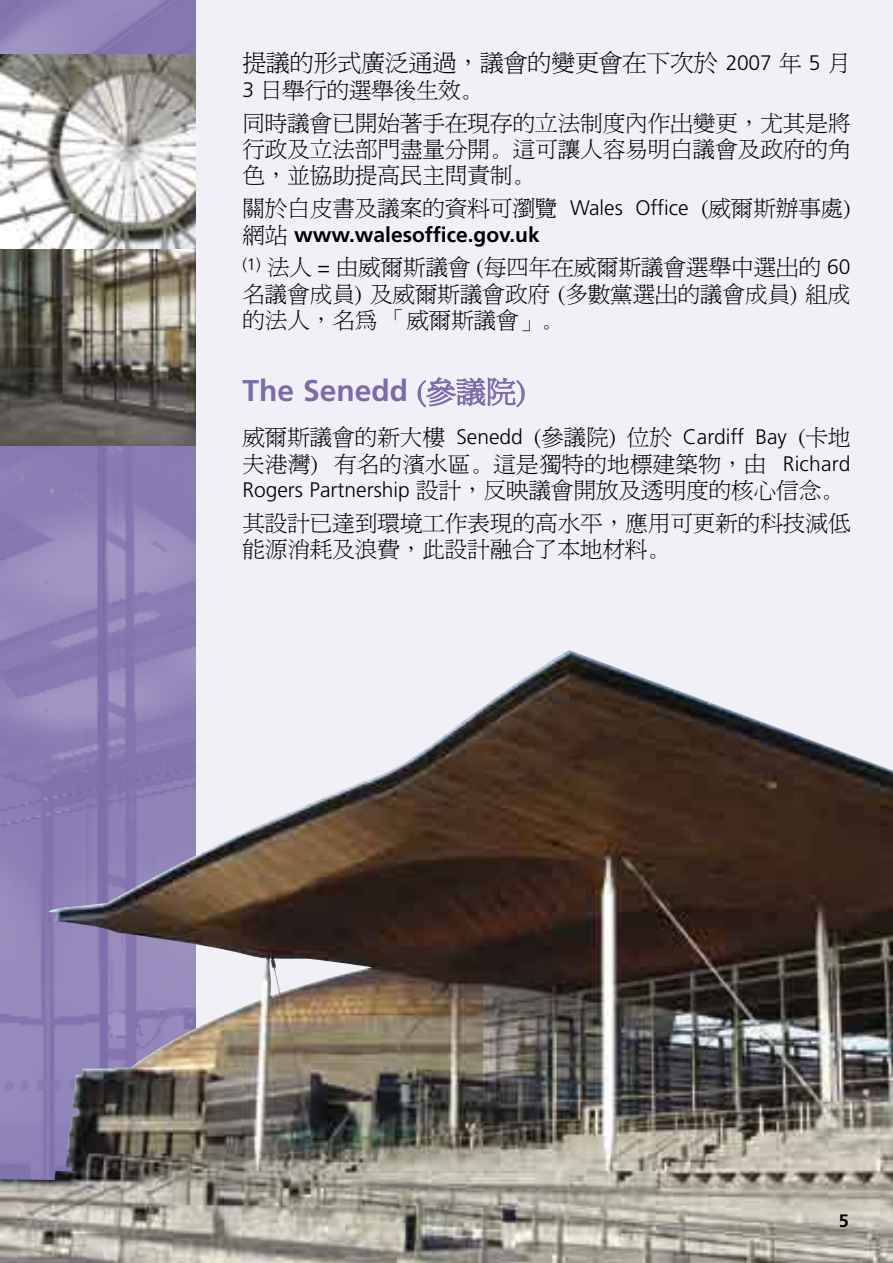
<style>
.page{position:relative;width:893px;height:1263px;background:#f2f0f7}
.page>*{position:absolute;margin:0;border:0;box-sizing:border-box;transform-origin:0 0}
.t1{font:700 30px "Frutiger";color:#7b6ba9}
.t2{font:24px "P Ming Li U";letter-spacing:-.01em;color:#000}
.t3{font:22.5px/26.4px "P Ming Li U";color:#000}
.t4{font:700 21px "Frutiger";color:#000}
.s1{font-family:"Frutiger";font-weight:300;font-size:21px}
.s2{font-size:22.5px}
.s3{font-family:"P Ming Li U";font-weight:400;font-size:22.5px}
.s4{font-size:21px}
.s5{font-family:"P Ming Li U";font-weight:400}
</style>
<div class="page">
<img style="left:0;top:0;width:196px;height:650px">
<img style="left:0;top:54px;width:196px;height:196px">
<img style="left:0;top:250px;width:196px;height:195px">
<img style="left:0;top:650px;width:893px;height:613px">
<svg style="left:418px;top:377px;width:107px;height:31px"></svg>
<svg style="left:840px;top:1215px;width:8px;height:13px"></svg>
<p class="t2" style="left:242px;top:51px;width:610px">提議的形式廣泛通過，議會的變更會在下次於 <span class="s1">2007</span> <span class="s2">年</span> <span class="s1">5</span> <span class="s2">月</span></p>
<p class="t3" style="left:242px;top:74px;width:610px;line-height:32.8px"><span class="s1">3</span> 日舉行的選舉後生效。<br>同時議會已開始著手在現存的立法制度內作出變更，尤其是將</p>
<p class="t3" style="left:242px;top:136px;width:610px">行政及立法部門盡量分開。這可讓人容易明白議會及政府的角色，並協助提高民主問責制。</p>
<p class="t3" style="left:242px;top:195px;width:610px">關於白皮書及議案的資料可瀏覽 <span class="s1">Wales Office</span> (威爾斯辦事處)</p>
<p class="t4" style="left:242px;top:222px;width:299px"><span class="s3">網站</span> www.walesoffice.gov.uk</p>
<p class="t3" style="left:242px;top:254px;width:610px;text-align:justify"><sup>(1)</sup> 法人 = 由威爾斯議會 (每四年在威爾斯議會選舉中選出的 <span class="s1">60</span>名議會成員) 及威爾斯議會政府 (多數黨選出的議會成員) 組成的法人，名為 「威爾斯議會」<span class="s4">。</span></p>
<h1 class="t1" style="left:242px;top:373px;width:285px">The Senedd <span class="s5">(參議院)</span></h1>
<p class="t3" style="left:242px;top:424px;width:610px;text-align:justify">威爾斯議會的新大樓 <span class="s1">Senedd</span> (參議院) 位於 <span class="s1">Cardiff Bay</span> (卡地夫港灣) 有名的濱水區。這是獨特的地標建築物，由 <span class="s1">Richard Rogers Partnership</span> 設計，反映議會開放及透明度的核心信念。</p>
<p class="t3" style="left:242px;top:510px;width:610px">其設計已達到環境工作表現的高水平，應用可更新的科技減低能源消耗及浪費，此設計融合了本地材料。</p>
</div>
